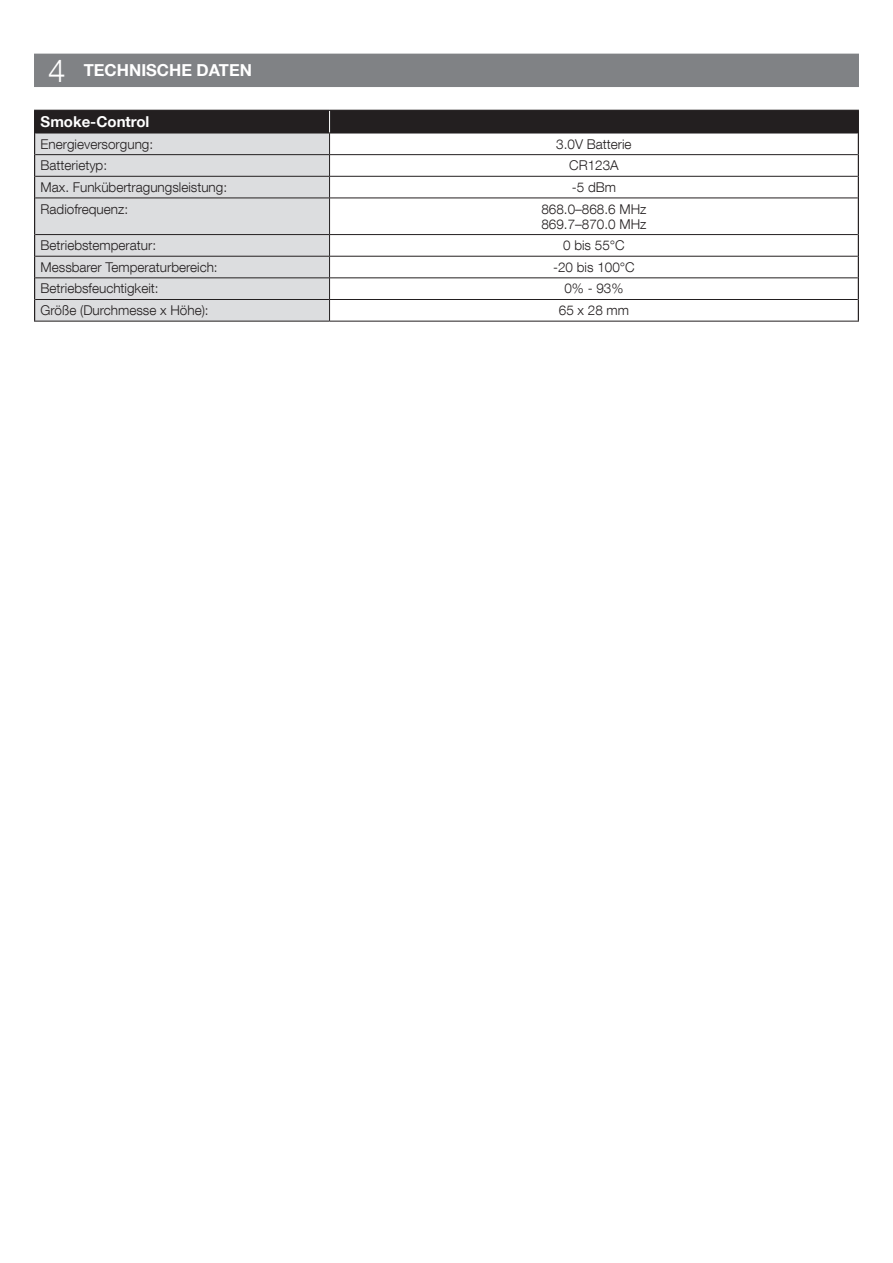
<style>
.page{position:relative;width:893px;height:1263px;background:#fff}
.page>*{position:absolute;margin:0;border:0;box-sizing:border-box;transform-origin:0 0}
.t1{font:300 31.35px "Helvetica Neue LT Com";color:#fff}
.titolo{font:700 16.5px "Helvetica Neue LT Com";color:#fff}
.sottotitoli___numeri{font:700 15px "Helvetica Neue LT Com";color:#fff}
.testo{font:300 13.5px "Helvetica Neue LT Com";color:#231f20}
</style>
<div class="page">
<div style="left:34px;top:54px;width:825px;height:33px;background:#808285"></div>
<div style="left:35px;top:199px;width:294px;height:122px;background:#dcdddf"></div>
<hr style="left:35px;top:198px;width:295px;height:1px;background:#231f20">
<hr style="left:330px;top:198px;width:528px;height:1px;background:#231f20">
<hr style="left:329px;top:198px;width:1px;height:36px;background:#231f20">
<hr style="left:35px;top:234px;width:295px;height:1px;background:#231f20">
<hr style="left:330px;top:234px;width:528px;height:1px;background:#231f20">
<hr style="left:35px;top:256px;width:295px;height:1px;background:#231f20">
<hr style="left:330px;top:256px;width:528px;height:1px;background:#231f20">
<hr style="left:35px;top:278px;width:295px;height:1px;background:#231f20">
<hr style="left:330px;top:278px;width:528px;height:1px;background:#231f20">
<hr style="left:35px;top:299px;width:295px;height:1px;background:#231f20">
<hr style="left:330px;top:299px;width:528px;height:1px;background:#231f20">
<svg style="left:329px;top:235px;width:1px;height:86px"></svg>
<hr style="left:34px;top:321px;width:296px;height:1px;background:#231f20">
<hr style="left:330px;top:321px;width:529px;height:1px;background:#231f20">
<svg style="left:34px;top:110px;width:825px;height:88px"></svg>
<hr style="left:34px;top:198px;width:1px;height:37px;background:#231f20">
<hr style="left:858px;top:198px;width:1px;height:37px;background:#231f20">
<svg style="left:34px;top:235px;width:1px;height:86px"></svg>
<svg style="left:858px;top:235px;width:1px;height:86px"></svg>
<p class="t1" style="left:48px;top:51px;width:19px">4</p>
<p class="titolo" style="left:84px;top:60px;width:170px">TECHNISCHE DATEN</p>
<p class="sottotitoli___numeri" style="left:41px;top:112px;width:110px">Smoke-Control</p>
<p class="testo" style="left:41px;top:136px;width:114px">Energieversorgung:</p>
<p class="testo" style="left:556px;top:136px;width:77px">3.0V Batterie</p>
<p class="testo" style="left:41px;top:157px;width:68px">Batterietyp:</p>
<p class="testo" style="left:569px;top:157px;width:51px">CR123A</p>
<p class="testo" style="left:41px;top:179px;width:188px">Max. Funkübertragungsleistung:</p>
<p class="testo" style="left:572px;top:179px;width:46px">-5 dBm</p>
<p class="testo" style="left:41px;top:200px;width:89px">Radiofrequenz:</p>
<p class="testo" style="left:541px;top:200px;width:107px">868.0–868.6 MHz</p>
<p class="testo" style="left:541px;top:215px;width:107px">869.7–870.0 MHz</p>
<p class="testo" style="left:41px;top:237px;width:117px">Betriebstemperatur:</p>
<p class="testo" style="left:563px;top:237px;width:63px">0 bis 55°C</p>
<p class="testo" style="left:41px;top:259px;width:179px">Messbarer Temperaturbereich:</p>
<p class="testo" style="left:553px;top:259px;width:83px">-20 bis 100°C</p>
<p class="testo" style="left:41px;top:280px;width:120px">Betriebsfeuchtigkeit:</p>
<p class="testo" style="left:564px;top:280px;width:61px">0% - 93%</p>
<p class="testo" style="left:41px;top:302px;width:170px">Größe (Durchmesse x Höhe):</p>
<p class="testo" style="left:559px;top:302px;width:72px">65 x 28 mm</p>
</div>
